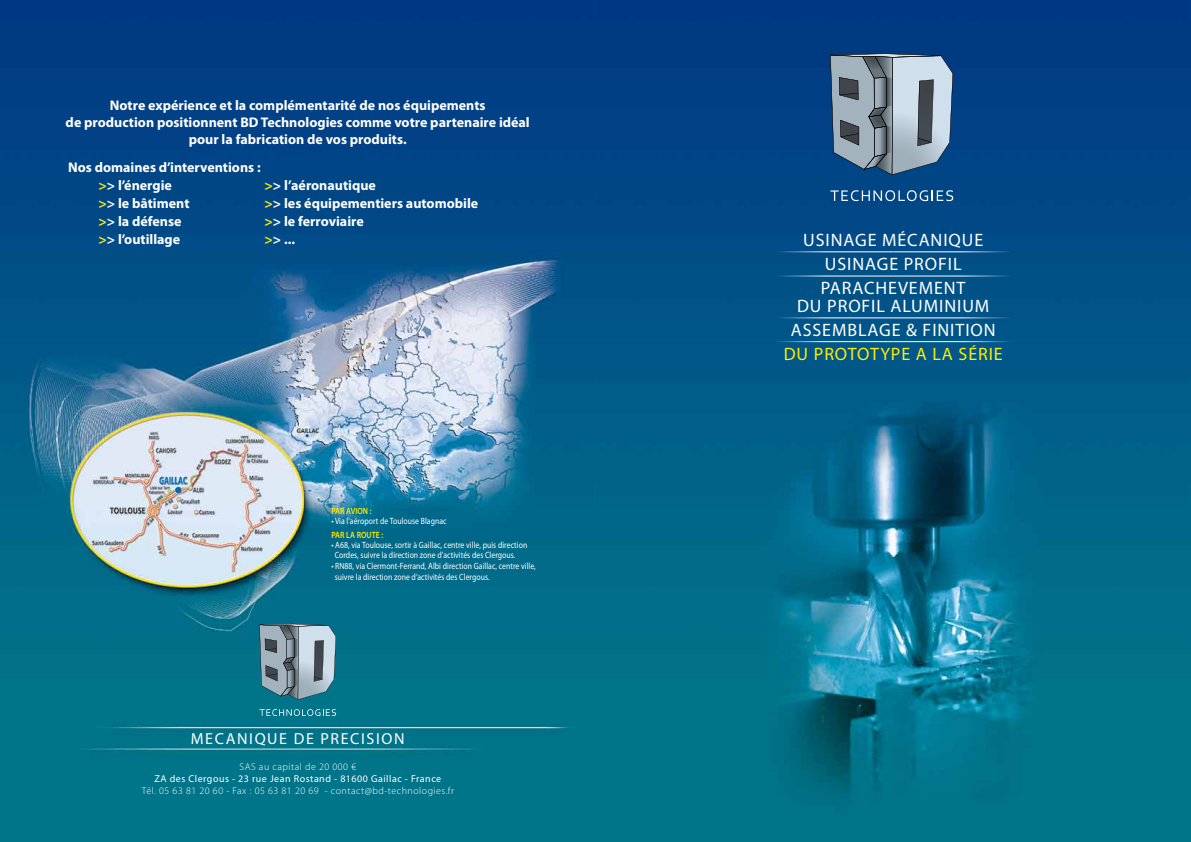
<style>
.page{position:relative;width:1191px;height:842px;background:#fff}
.page>*{position:absolute;margin:0;border:0;box-sizing:border-box;transform-origin:0 0}
.t1{font:18px/24px "Myriad Pro";letter-spacing:.05em;color:#fff;text-align:center}
.t2{font:18px "Myriad Pro";letter-spacing:.05em;color:#ffed00}
.t3{font:16px "Myriad Pro";letter-spacing:.1em;color:#fff}
.t4{font:700 14px/17px "Myriad Pro";color:#fff;text-align:center}
.t5{font:300 10px "Myriad Pro";letter-spacing:.05em;color:#fff}
.t6{font:10px "Myriad Pro";letter-spacing:.05em;color:#fff}
.t7{font:9.1px/10px "Myriad Pro";letter-spacing:.005em;color:#fff;scale:.85 1}
.t8{font:600 9.1px "Myriad Pro";letter-spacing:.005em;color:#ffed00;scale:.85 1}
.s1{color:#ffed00}
</style>
<div class="page">
<img style="left:0;top:0;width:1191px;height:842px">
<svg style="left:259px;top:709px;width:77px;height:7px"></svg>
<svg style="left:259px;top:624px;width:77px;height:76px"></svg>
<svg style="left:830px;top:190px;width:123px;height:11px"></svg>
<svg style="left:830px;top:53px;width:123px;height:122px"></svg>
<hr style="left:893px;top:251px;width:118px;height:1px;background:#fff">
<hr style="left:893px;top:276px;width:118px;height:1px;background:#fff">
<hr style="left:893px;top:317px;width:118px;height:1px;background:#fff">
<hr style="left:893px;top:341px;width:118px;height:1px;background:#fff">
<hr style="left:775px;top:251px;width:118px;height:1px;background:#fff">
<hr style="left:775px;top:276px;width:118px;height:1px;background:#fff">
<hr style="left:775px;top:317px;width:118px;height:1px;background:#fff">
<hr style="left:775px;top:341px;width:118px;height:1px;background:#fff">
<p class="t4" style="left:66px;top:97px;width:466px">Notre expérience et la complémentarité de nos équipements<br>de production positionnent BD Technologies comme votre partenaire idéal pour la fabrication de vos produits.</p>
<p class="t4" style="left:99px;top:159px;width:164px;line-height:18px;text-align:left;text-indent:-30px">Nos domaines d’interventions : <span class="s1">&gt;</span>&gt; l’énergie</p>
<p class="t4" style="left:265px;top:177px;width:113px"><span class="s1">&gt;</span>&gt; l’aéronautique</p>
<p class="t4" style="left:99px;top:195px;width:92px"><span class="s1">&gt;</span>&gt; le bâtiment</p>
<p class="t4" style="left:265px;top:195px;width:215px"><span class="s1">&gt;</span>&gt; les équipementiers automobile</p>
<p class="t4" style="left:99px;top:213px;width:85px"><span class="s1">&gt;</span>&gt; la défense</p>
<p class="t4" style="left:265px;top:213px;width:101px"><span class="s1">&gt;</span>&gt; le ferroviaire</p>
<p class="t4" style="left:99px;top:231px;width:83px"><span class="s1">&gt;</span>&gt; l’outillage</p>
<p class="t4" style="left:265px;top:231px;width:32px"><span class="s1">&gt;</span>&gt; ...</p>
<p class="t8" style="left:331px;top:506px;width:49px">PAR AVION :</p>
<p class="t7" style="left:331px;top:516px;width:137px">• Via l’aéroport de Toulouse Blagnac</p>
<p class="t8" style="left:331px;top:530px;width:63px">PAR LA ROUTE :</p>
<p class="t7" style="left:335px;top:540px;width:228px;text-indent:-3px">• A68, via Toulouse, sortir à Gaillac, centre ville, puis direction<br>Cordes, suivre la direction zone d’activités des Clergous.</p>
<p class="t7" style="left:335px;top:561px;width:238px;line-height:11px;text-indent:-3px">• RN88, via Clermont-Ferrand, Albi direction Gaillac, centre ville, suivre la direction zone d’activités des Clergous.</p>
<p class="t3" style="left:191px;top:730px;width:215px">MECANIQUE DE PRECISION</p>
<p class="t5" style="left:240px;top:762px;width:118px">SAS au capital de 20 000 €</p>
<p class="t6" style="left:155px;top:774px;width:288px">ZA des Clergous - 23 rue Jean Rostand - 81600 Gaillac - France</p>
<p class="t5" style="left:142px;top:786px;width:313px">Tél. 05 63 81 20 60 - Fax : 05 63 81 20 69 - contact@bd-technologies.fr</p>
<p class="t1" style="left:803px;top:228px;width:182px">USINAGE MÉCANIQUE<br>USINAGE PROFIL<br>PARACHEVEMENT</p>
<p class="t1" style="left:791px;top:294px;width:206px">DU PROFIL ALUMINIUM<br>ASSEMBLAGE &amp; FINITION</p>
<p class="t2" style="left:783px;top:344px;width:220px">DU PROTOTYPE A LA SÉRIE</p>
</div>
